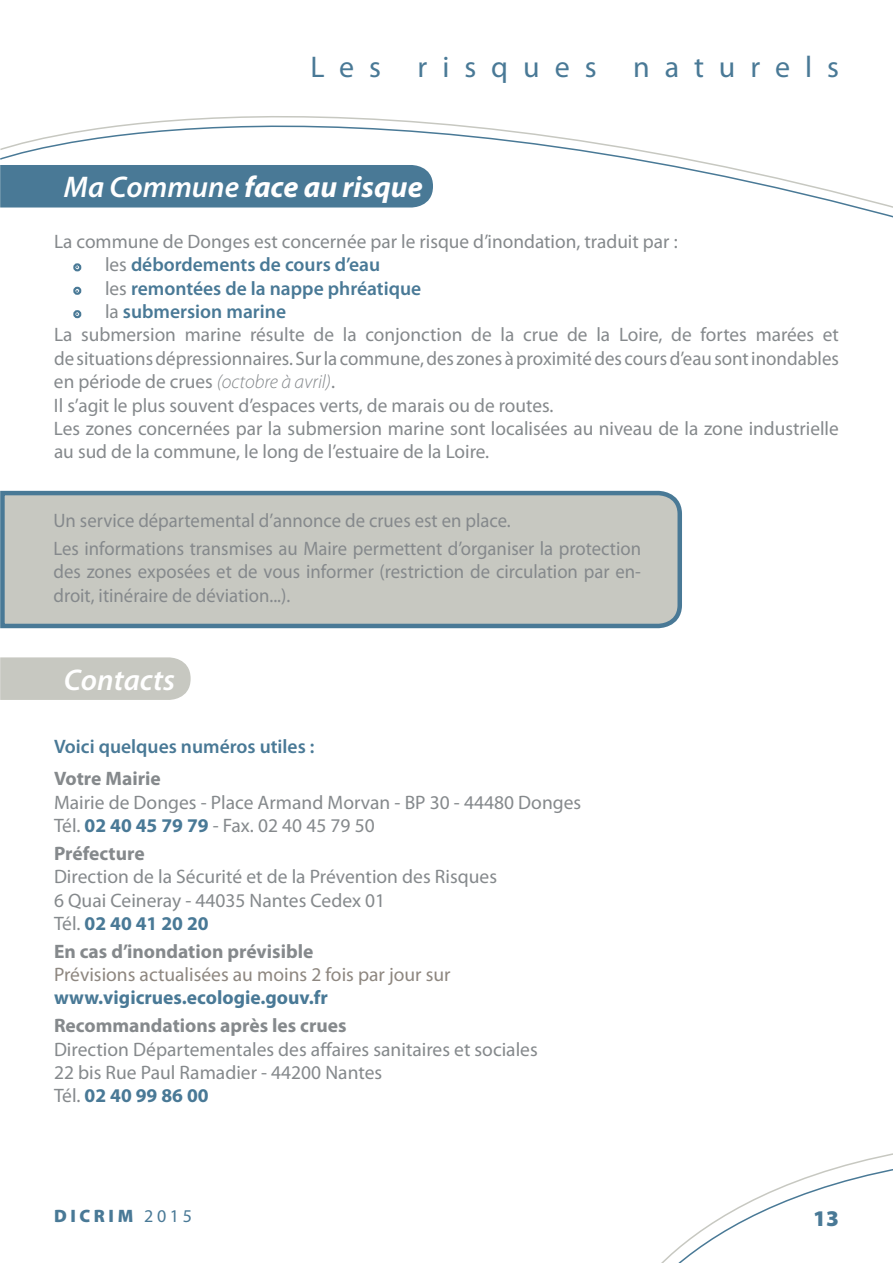
<style>
.page{position:relative;width:893px;height:1263px;background:#fff}
.page>*{position:absolute;margin:0;border:0;box-sizing:border-box;transform-origin:0 0}
.t1{font:italic 700 30px "Myriad Pro";color:#fff}
.t2{font:30px "Myriad Pro";letter-spacing:.5em;color:#497996}
.t3{font:italic 600 30px "Myriad Pro";color:#fff}
.t4{font:900 22.5px "Myriad Pro";color:#497996}
.t5{font:19.5px/23.4px "Myriad Pro";color:#85898c}
.t6{font:19.5px/27.6px "Myriad Pro";color:#85898c;scale:.96 1}
.t7{font:600 19.5px "Myriad Pro";color:#497996}
.t8{font:700 19.5px "Myriad Pro";color:#85898c}
.t9{font:19.5px "Myriad Pro";color:#8e8780}
.t10{font:700 19.5px "Myriad Pro";color:#497996}
.t11{font:900 18px "Myriad Pro";letter-spacing:.2em;color:#497996}
.t12{font:18px "Minion Pro";color:#497996}
.s1{font-weight:600}
.s2{font-weight:400;color:#85898c}
.s3{font-weight:600;color:#497996}
.s4{font-weight:300;font-style:italic}
.s5{font-weight:700;color:#497996}
.s6{font-weight:400}
</style>
<div class="page">
<div style="left:73px;top:263px;width:8px;height:8px;border:6px solid #497996;border-radius:50%"></div>
<div style="left:73px;top:287px;width:8px;height:8px;border:6px solid #497996;border-radius:50%"></div>
<div style="left:73px;top:310px;width:8px;height:8px;border:6px solid #497996;border-radius:50%"></div>
<svg style="left:661px;top:1153px;width:232px;height:110px"></svg>
<svg style="left:0;top:116px;width:893px;height:102px"></svg>
<div style="left:0;top:165px;width:433px;height:42px;background:#497996"></div>
<svg style="left:0;top:490px;width:682px;height:139px;background:#bec2be"></svg>
<div style="left:0;top:657px;width:191px;height:43px;background:#c7c8c1"></div>
<h1 class="t2" style="left:310px;top:48px;width:530px">Les risques naturels</h1>
<h1 class="t1" style="left:64px;top:168px;width:360px"><span class="s1">Ma Commune</span> face au risque</h1>
<p class="t5" style="left:54px;top:229px;width:625px">La commune de Donges est concernée par le risque d’inondation, traduit par :</p>
<p class="t12" style="left:75px;top:250px;width:6px">.</p>
<p class="t7" style="left:105px;top:252px;width:277px"><span class="s2">les</span> débordements de cours d’eau</p>
<p class="t12" style="left:75px;top:274px;width:6px">.</p>
<p class="t7" style="left:105px;top:276px;width:318px"><span class="s2">les</span> remontées de la nappe phréatique</p>
<p class="t12" style="left:75px;top:297px;width:6px">.</p>
<p class="t5" style="left:54px;top:299px;width:787px;text-indent:51px">la <span class="s3">submersion marine<br></span>La submersion marine résulte de la conjonction de la crue de la Loire, de fortes marées et de situations dépressionnaires. Sur la commune, des zones à proximité des cours d’eau sont inondables en période de crues <span class="s4">(octobre à avril)</span>.<br>Il s’agit le plus souvent d’espaces verts, de marais ou de routes.<br>Les zones concernées par la submersion marine sont localisées au niveau de la zone industrielle au sud de la commune, le long de l’estuaire de la Loire.</p>
<p class="t6" style="left:54px;top:506px;width:614px">Un service départemental d’annonce de crues est en place.<br>Les informations transmises au Maire permettent d’organiser la protection</p>
<p class="t6" style="left:54px;top:560px;width:613px;line-height:23.4px">des zones exposées et de vous informer (restriction de circulation par en&shy;droit, itinéraire de déviation...).</p>
<h1 class="t3" style="left:64px;top:660px;width:112px">Contacts</h1>
<p class="t7" style="left:54px;top:734px;width:262px">Voici quelques numéros utiles :</p>
<p class="t8" style="left:54px;top:766px;width:108px">Votre Mairie</p>
<p class="t5" style="left:54px;top:790px;width:529px">Mairie de Donges - Place Armand Morvan - BP 30 - 44480 Donges<br>Tél. <span class="s5">02 40 45 79 79</span> - Fax. 02 40 45 79 50</p>
<p class="t8" style="left:54px;top:840px;width:92px">Préfecture</p>
<p class="t5" style="left:54px;top:865px;width:445px">Direction de la Sécurité et de la Prévention des Risques<br>6 Quai Ceineray - 44035 Nantes Cedex 01<br>Tél. <span class="s5">02 40 41 20 20</span></p>
<p class="t8" style="left:54px;top:938px;width:261px">En cas d’inondation prévisible</p>
<p class="t9" style="left:54px;top:962px;width:398px">Prévisions actualisées au moins 2 fois par jour sur</p>
<p class="t10" style="left:54px;top:985px;width:276px">www.vigicrues.ecologie.gouv.fr</p>
<p class="t8" style="left:54px;top:1013px;width:294px">Recommandations après les crues</p>
<p class="t5" style="left:54px;top:1037px;width:485px">Direction Départementales des affaires sanitaires et sociales<br>22 bis Rue Paul Ramadier - 44200 Nantes<br>Tél. <span class="s5">02 40 99 86 00</span></p>
<p class="t11" style="left:54px;top:1204px;width:139px">DICRIM <span class="s6">2015</span></p>
<p class="t4" style="left:813px;top:1203px;width:27px">13</p>
</div>
